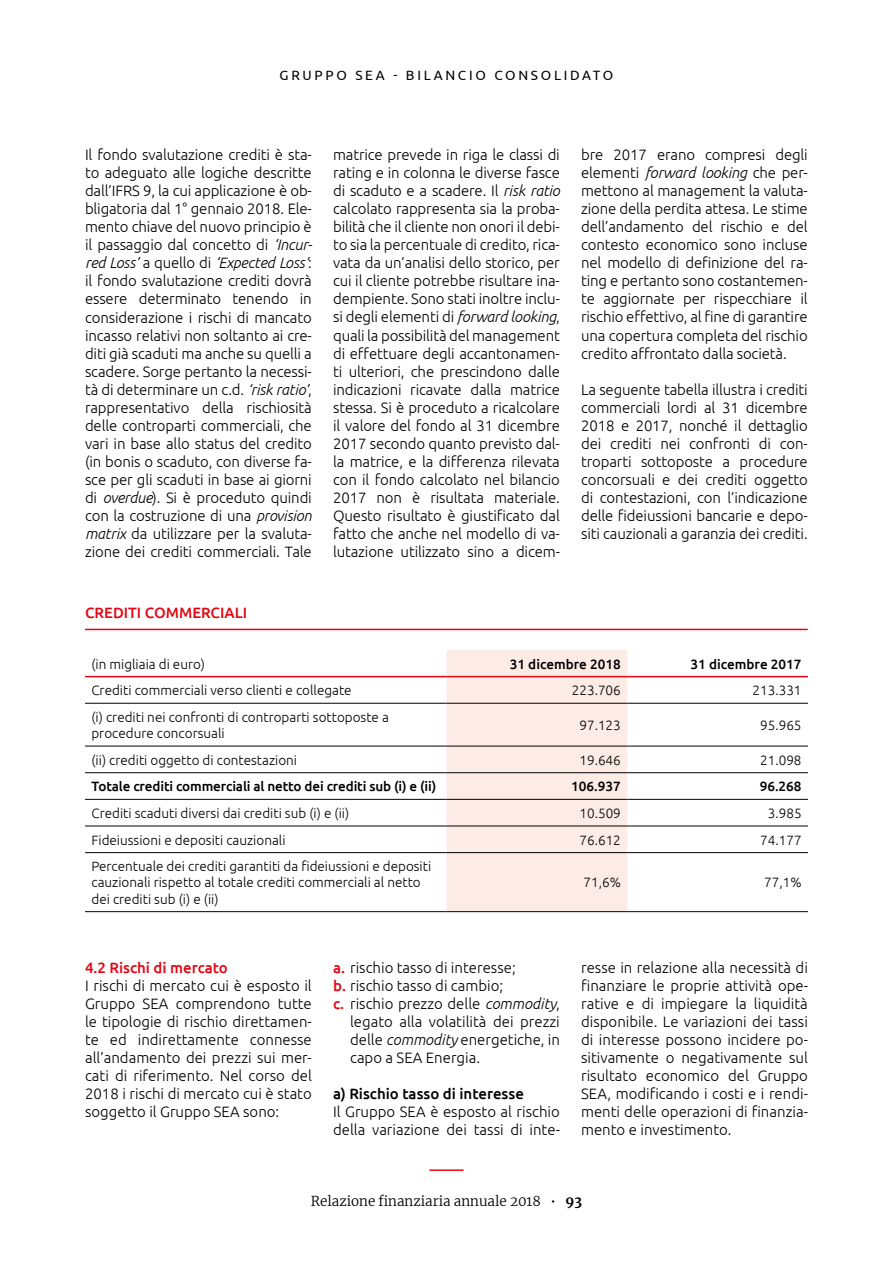
<style>
.page{position:relative;width:893px;height:1263px;background:#fff}
.page>*{position:absolute;margin:0;border:0;box-sizing:border-box;transform-origin:0 0}
.t1{font:300 15px/18px "Ubuntu";color:#000;text-align:justify}
.t2{font:500 15px "Ubuntu";color:#e30613}
.t3{font:500 15px "Ubuntu";color:#000}
.t4{font:300 13.5px/16.2px "Ubuntu";color:#000}
.t5{font:500 13.5px "Ubuntu";letter-spacing:-.01em;color:#000}
.t6{font:300 13.5px "Merriweather";color:#000}
.t7{font:13.5px "Ubuntu";letter-spacing:.2em;color:#000}
.s1{font-style:italic}
.s2{font-weight:500;color:#e30613}
.s3{font-weight:700}
</style>
<div class="page">
<hr style="left:429px;top:1169px;width:34px;height:2px;background:#e30613">
<div style="left:446px;top:650px;width:181px;height:261px;background:#fdece5"></div>
<hr style="left:85px;top:703px;width:361px;height:1px;background:#000">
<hr style="left:446px;top:703px;width:181px;height:1px;background:#000">
<hr style="left:627px;top:703px;width:181px;height:1px;background:#000">
<hr style="left:85px;top:746px;width:361px;height:1px;background:#000">
<hr style="left:446px;top:746px;width:181px;height:1px;background:#000">
<hr style="left:627px;top:746px;width:181px;height:1px;background:#000">
<hr style="left:85px;top:772px;width:361px;height:1px;background:#000">
<hr style="left:446px;top:772px;width:181px;height:1px;background:#000">
<hr style="left:627px;top:772px;width:181px;height:1px;background:#000">
<hr style="left:85px;top:799px;width:361px;height:1px;background:#000">
<hr style="left:446px;top:799px;width:181px;height:1px;background:#000">
<hr style="left:627px;top:799px;width:181px;height:1px;background:#000">
<hr style="left:85px;top:826px;width:361px;height:1px;background:#000">
<hr style="left:446px;top:826px;width:181px;height:1px;background:#000">
<hr style="left:627px;top:826px;width:181px;height:1px;background:#000">
<hr style="left:85px;top:852px;width:361px;height:1px;background:#000">
<hr style="left:446px;top:852px;width:181px;height:1px;background:#000">
<hr style="left:627px;top:852px;width:181px;height:1px;background:#000">
<hr style="left:85px;top:911px;width:361px;height:1px;background:#000">
<hr style="left:446px;top:911px;width:181px;height:1px;background:#000">
<hr style="left:627px;top:911px;width:181px;height:1px;background:#000">
<hr style="left:85px;top:676px;width:361px;height:1px;background:#e30613">
<hr style="left:446px;top:676px;width:181px;height:1px;background:#e30613">
<hr style="left:627px;top:676px;width:181px;height:1px;background:#e30613">
<hr style="left:85px;top:629px;width:723px;height:1px;background:#e30613">
<p class="t7" style="left:280px;top:67px;width:335px">GRUPPO SEA - BILANCIO CONSOLIDATO</p>
<p class="t1" style="left:85px;top:146px;width:229px">Il fondo svalutazione crediti è sta&shy;to adeguato alle logiche descritte dall’IFRS 9, la cui applicazione è ob&shy;bligatoria dal 1° gennaio 2018. Ele&shy;mento chiave del nuovo principio è il passaggio dal concetto di <span class="s1">‘Incur&shy;red Loss’</span> a quello di <span class="s1">‘Expected Loss’</span>: il fondo svalutazione crediti dovrà essere determinato tenendo in considerazione i rischi di mancato incasso relativi non soltanto ai cre&shy;diti già scaduti ma anche su quelli a scadere. Sorge pertanto la necessi&shy;tà di determinare un c.d. <span class="s1">‘risk ratio’</span>, rappresentativo della rischiosità delle controparti commerciali, che vari in base allo status del credito (in bonis o scaduto, con diverse fa&shy;sce per gli scaduti in base ai giorni di <span class="s1">overdue</span>). Si è proceduto quindi con la costruzione di una <span class="s1">provision matrix</span> da utilizzare per la svaluta&shy;zione dei crediti commerciali. Tale</p>
<p class="t2" style="left:85px;top:603px;width:164px">CREDITI COMMERCIALI</p>
<p class="t1" style="left:333px;top:146px;width:228px">matrice prevede in riga le classi di rating e in colonna le diverse fasce di scaduto e a scadere. Il <span class="s1">risk ratio </span>calcolato rappresenta sia la proba&shy;bilità che il cliente non onori il debi&shy;to sia la percentuale di credito, rica&shy;vata da un’analisi dello storico, per cui il cliente potrebbe risultare ina&shy;dempiente. Sono stati inoltre inclu&shy;si degli elementi di <span class="s1">forward looking</span>, quali la possibilità del management di effettuare degli accantonamen&shy;ti ulteriori, che prescindono dalle indicazioni ricavate dalla matrice stessa. Si è proceduto a ricalcolare il valore del fondo al 31 dicembre 2017 secondo quanto previsto dal&shy;la matrice, e la differenza rilevata con il fondo calcolato nel bilancio 2017 non è risultata materiale.<br>Questo risultato è giustificato dal fatto che anche nel modello di va&shy;lutazione utilizzato sino a dicem-</p>
<p class="t1" style="left:581px;top:146px;width:228px">bre 2017 erano compresi degli elementi <span class="s1">forward looking</span> che per&shy;mettono al management la valuta&shy;zione della perdita attesa. Le stime dell’andamento del rischio e del contesto economico sono incluse nel modello di definizione del ra&shy;ting e pertanto sono costantemen&shy;te aggiornate per rispecchiare il rischio effettivo, al fine di garantire una copertura completa del rischio credito affrontato dalla società.</p>
<p class="t1" style="left:581px;top:380px;width:228px">La seguente tabella illustra i crediti commerciali lordi al 31 dicembre 2018 e 2017, nonché il dettaglio dei crediti nei confronti di con&shy;troparti sottoposte a procedure concorsuali e dei crediti oggetto di contestazioni, con l’indicazione delle fideiussioni bancarie e depo&shy;siti cauzionali a garanzia dei crediti.</p>
<p class="t4" style="left:91px;top:655px;width:115px">(in migliaia di euro)</p>
<p class="t5" style="left:510px;top:655px;width:113px">31 dicembre 2018</p>
<p class="t5" style="left:690px;top:655px;width:113px">31 dicembre 2017</p>
<p class="t4" style="left:91px;top:682px;width:262px">Crediti commerciali verso clienti e collegate</p>
<p class="t4" style="left:572px;top:682px;width:51px">223.706</p>
<p class="t4" style="left:752px;top:682px;width:51px">213.331</p>
<p class="t4" style="left:91px;top:708px;width:299px">(i) crediti nei confronti di controparti sottoposte a procedure concorsuali</p>
<p class="t4" style="left:579px;top:717px;width:43px">97.123</p>
<p class="t4" style="left:760px;top:717px;width:43px">95.965</p>
<p class="t4" style="left:91px;top:751px;width:207px">(ii) crediti oggetto di contestazioni</p>
<p class="t4" style="left:579px;top:751px;width:43px">19.646</p>
<p class="t4" style="left:760px;top:751px;width:43px">21.098</p>
<p class="t5" style="left:91px;top:778px;width:346px">Totale crediti commerciali al netto dei crediti sub (i) e (ii)</p>
<p class="t5" style="left:571px;top:778px;width:51px">106.937</p>
<p class="t5" style="left:760px;top:778px;width:43px">96.268</p>
<p class="t4" style="left:91px;top:805px;width:259px">Crediti scaduti diversi dai crediti sub (i) e (ii)</p>
<p class="t4" style="left:579px;top:805px;width:43px">10.509</p>
<p class="t4" style="left:768px;top:805px;width:35px">3.985</p>
<p class="t4" style="left:91px;top:831px;width:196px">Fideiussioni e depositi cauzionali</p>
<p class="t4" style="left:579px;top:831px;width:43px">76.612</p>
<p class="t4" style="left:760px;top:831px;width:43px">74.177</p>
<p class="t4" style="left:91px;top:858px;width:341px">Percentuale dei crediti garantiti da fideiussioni e depositi cauzionali rispetto al totale crediti commerciali al netto dei crediti sub (i) e (ii)</p>
<p class="t4" style="left:583px;top:874px;width:39px">71,6%</p>
<p class="t4" style="left:764px;top:874px;width:39px">77,1%</p>
<p class="t2" style="left:85px;top:958px;width:144px">4.2 Rischi di mercato</p>
<p class="t1" style="left:85px;top:977px;width:228px">I rischi di mercato cui è esposto il Gruppo SEA comprendono tutte le tipologie di rischio direttamen&shy;te ed indirettamente connesse all’andamento dei prezzi sui mer&shy;cati di riferimento. Nel corso del 2018 i rischi di mercato cui è stato soggetto il Gruppo SEA sono:</p>
<p class="t1" style="left:333px;top:959px;width:184px"><span class="s2">a.</span> rischio tasso di interesse;</p>
<p class="t1" style="left:333px;top:977px;width:172px"><span class="s2">b.</span> rischio tasso di cambio;</p>
<p class="t1" style="left:333px;top:995px;width:228px"><span class="s2">c.</span> rischio prezzo delle <span class="s1">commodity</span>,</p>
<p class="t1" style="left:350px;top:1013px;width:211px">legato alla volatilità dei prezzi</p>
<p class="t1" style="left:350px;top:1031px;width:211px">delle <span class="s1">commodity</span> energetiche, in</p>
<p class="t1" style="left:350px;top:1049px;width:132px">capo a SEA Energia.</p>
<p class="t3" style="left:333px;top:1084px;width:192px">a) Rischio tasso di interesse</p>
<p class="t1" style="left:333px;top:1103px;width:228px">Il Gruppo SEA è esposto al rischio della variazione dei tassi di inte-</p>
<p class="t1" style="left:581px;top:959px;width:228px">resse in relazione alla necessità di finanziare le proprie attività ope&shy;rative e di impiegare la liquidità disponibile. Le variazioni dei tassi di interesse possono incidere po&shy;sitivamente o negativamente sul risultato economico del Gruppo SEA, modificando i costi e i rendi&shy;menti delle operazioni di finanzia&shy;mento e investimento.</p>
<p class="t6" style="left:311px;top:1192px;width:273px">Relazione finanziaria annuale 2018 • <span class="s3">93</span></p>
</div>
